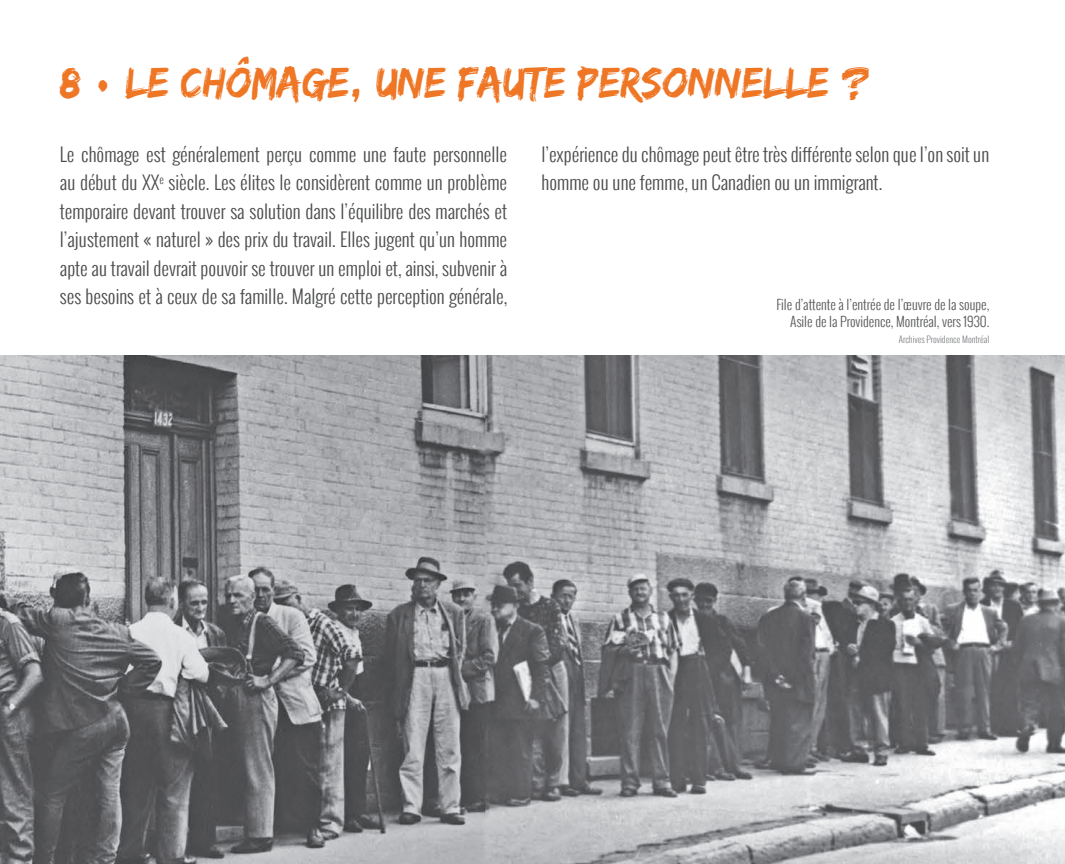
<style>
.page{position:relative;width:1065px;height:864px;background:#fff}
.page>*{position:absolute;margin:0;border:0;box-sizing:border-box;transform-origin:0 0}
.t1{font:45px "Edo SZ";color:#ee7625;scale:.95 1}
.t2{font:300 18.75px/28.5px "Oswald";color:#4b4c4d;text-align:justify}
.t3{font:300 13.5px/16.8px "Oswald";color:#57585a;text-align:right}
.t4{font:300 9px "Oswald";color:#808285}
</style>
<div class="page">
<img style="left:0;top:355px;width:1064px;height:509px">
<h1 class="t1" style="left:60px;top:57px;width:853px">8 · LE CHÔMAGE, UNE FAUTE PERSONNELLE ?</h1>
<p class="t2" style="left:60px;top:139px;width:449px">Le chômage est généralement perçu comme une faute personnelle au début du XX<sup>e</sup> siècle. Les élites le considèrent comme un problème temporaire devant trouver sa solution dans l’équilibre des marchés et l’ajustement « naturel » des prix du travail. Elles jugent qu’un homme apte au travail devrait pouvoir se trouver un emploi et, ainsi, subvenir à ses besoins et à ceux de sa famille. Malgré cette perception générale,</p>
<p class="t2" style="left:541px;top:140px;width:449px">l’expérience du chômage peut être très différente selon que l’on soit un homme ou une femme, un Canadien ou un immigrant.</p>
<p class="t3" style="left:776px;top:296px;width:214px">File d’attente à l’entrée de l’œuvre de la soupe,<br>Asile de la Providence, Montréal, vers 1930.</p>
<p class="t4" style="left:898px;top:333px;width:92px">Archives Providence Montréal</p>
</div>
